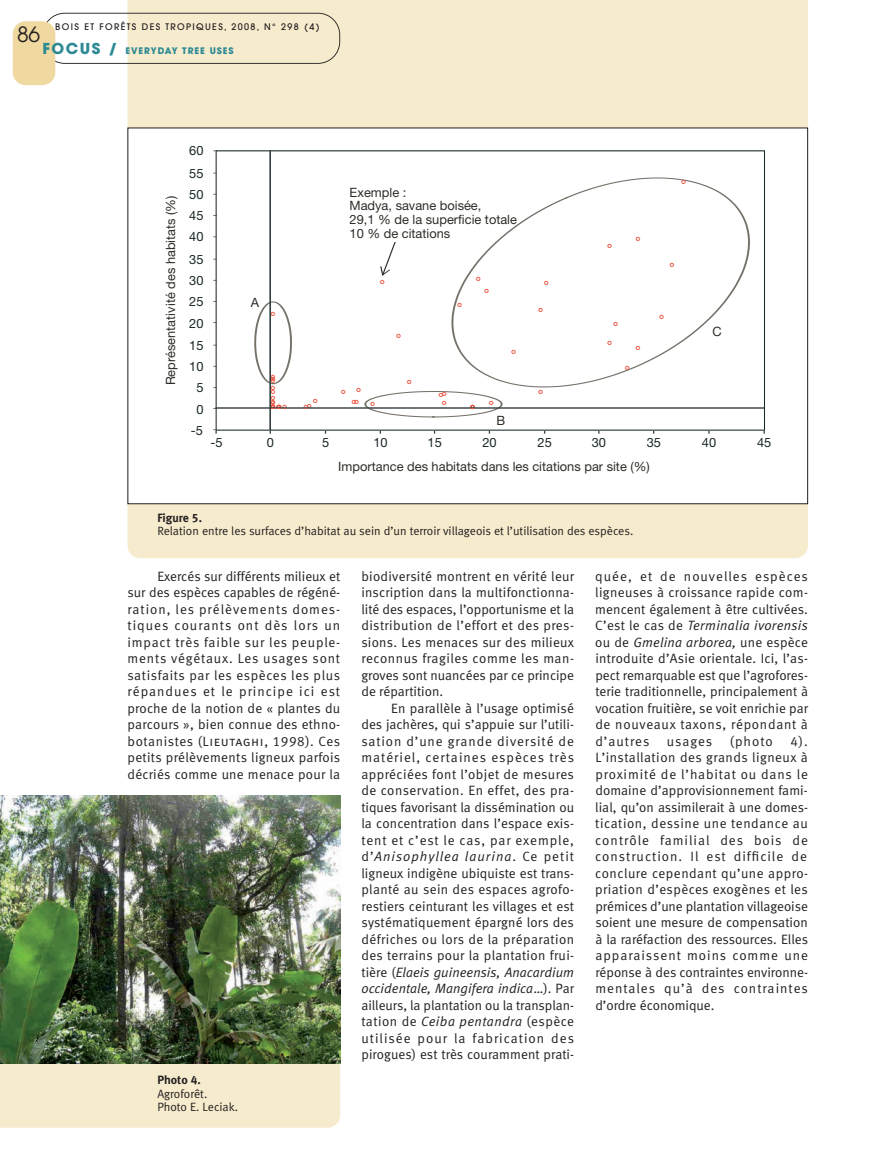
<style>
.page{position:relative;width:893px;height:1149px;background:#fff}
.page>*{position:absolute;margin:0;border:0;box-sizing:border-box;transform-origin:0 0}
.t1{font:21px "Avant Garde";color:#231f20}
.t2{font:700 14.25px "Helvetica Neue";color:#eb533f}
.t3{font:13.5px/16.5px "Meta Normal LF";letter-spacing:.015em;color:#231f20;text-align:justify}
.t4{font:12.75px "Helvetica Neue";color:#2e2e28}
.t5{font:12.75px "Helvetica Neue";color:#1a2727}
.t6{font:12px/13.5px "Meta Normal LF";color:#231f20}
.t7{font:12px "Meta Bold LF";color:#231f20}
.t8{font:500 9px "Avant Garde";letter-spacing:.15em;color:#231f20}
.t9{font:700 9px "Avant Garde";letter-spacing:.1em;color:#2c8993}
.s1{font-size:15px}
.s2{font-family:"Meta Normal LF Caps"}
.s3{font-style:italic}
</style>
<div class="page">
<div style="left:128px;top:0;width:680px;height:558px;background:#f6ebcd"></div>
<div style="left:0;top:1063px;width:340px;height:64px;background:#f6ebcd"></div>
<div style="left:128px;top:128px;width:680px;height:375px;background:#fff"></div>
<svg style="left:214px;top:150px;width:551px;height:283px"></svg>
<svg style="left:46px;top:13px;width:294px;height:51px"></svg>
<div style="left:13px;top:21px;width:42px;height:64px;background:#f0d9a0;border-radius:13px"></div>
<img style="left:0;top:795px;width:340px;height:268px">
<h1 class="t1" style="left:17px;top:26px;width:25px">86</h1>
<p class="t8" style="left:55px;top:23px;width:266px">BOIS ET FORÊTS DES TROPIQUES, 2008, N° 298 (4)</p>
<p class="t9" style="left:43px;top:47px;width:193px"><span class="s1">FOCUS /</span> EVERYDAY TREE USES</p>
<p class="t5" style="left:189px;top:146px;width:16px">60</p>
<p class="t4" style="left:166px;top:385px;width:191px;rotate:-90deg">Représentativité des habitats (%)</p>
<p class="t5" style="left:189px;top:169px;width:16px">55</p>
<p class="t5" style="left:189px;top:190px;width:16px">50</p>
<p class="t5" style="left:189px;top:211px;width:16px">45</p>
<p class="t5" style="left:189px;top:232px;width:16px">40</p>
<p class="t5" style="left:189px;top:254px;width:16px">35</p>
<p class="t5" style="left:189px;top:276px;width:16px">30</p>
<p class="t5" style="left:196px;top:297px;width:9px">5</p>
<p class="t5" style="left:189px;top:318px;width:16px">20</p>
<p class="t5" style="left:189px;top:340px;width:16px">15</p>
<p class="t5" style="left:189px;top:361px;width:16px">10</p>
<p class="t5" style="left:196px;top:383px;width:9px">5</p>
<p class="t5" style="left:191px;top:425px;width:14px">-5</p>
<p class="t4" style="left:251px;top:298px;width:10px">A</p>
<p class="t2" style="left:270px;top:404px;width:19px">°°°</p>
<p class="t4" style="left:350px;top:187px;width:58px">Exemple :</p>
<p class="t4" style="left:350px;top:201px;width:133px">Madya, savane boisée,</p>
<p class="t4" style="left:357px;top:215px;width:162px">9,1 % de la superficie otale</p>
<p class="t4" style="left:367px;top:228px;width:84px">% de itations</p>
<p class="t4" style="left:496px;top:415px;width:10px">B</p>
<p class="t4" style="left:713px;top:327px;width:11px">C</p>
<p class="t5" style="left:211px;top:438px;width:14px">-5</p>
<p class="t5" style="left:267px;top:438px;width:9px">0</p>
<p class="t5" style="left:322px;top:438px;width:9px">5</p>
<p class="t5" style="left:373px;top:438px;width:16px">10</p>
<p class="t5" style="left:428px;top:438px;width:16px">15</p>
<p class="t5" style="left:482px;top:438px;width:16px">20</p>
<p class="t5" style="left:538px;top:438px;width:16px">25</p>
<p class="t5" style="left:592px;top:438px;width:16px">30</p>
<p class="t5" style="left:647px;top:438px;width:16px">35</p>
<p class="t5" style="left:702px;top:438px;width:16px">40</p>
<p class="t5" style="left:757px;top:438px;width:16px">45</p>
<p class="t4" style="left:338px;top:462px;width:313px">Importance des habitats dans les citations par site (%)</p>
<p class="t7" style="left:157px;top:513px;width:46px">Figure 5.</p>
<p class="t6" style="left:157px;top:525px;width:477px">Relation entre les surfaces d’habitat au sein d’un terroir villageois et l’utilisation des espèces.</p>
<p class="t3" style="left:128px;top:568px;width:214px;text-indent:30px">Exercés sur différents milieux et sur des espèces capables de régéné&shy;ration, les prélèvements domes&shy;tiques courants ont dès lors un impact très faible sur les peuple&shy;ments végétaux. Les usages sont satisfaits par les espèces les plus répandues et le principe ici est proche de la notion de « plantes du parcours », bien connue des ethno&shy;botanistes (<span class="s2">Lieutaghi</span>, 1998). Ces petits prélèvements ligneux parfois décriés comme une menace pour la</p>
<p class="t3" style="left:361px;top:568px;width:214px">biodiversité montrent en vérité leur inscription dans la multifonctionna&shy;lité des espaces, l’opportunisme et la distribution de l’effort et des pres&shy;sions. Les menaces sur des milieux reconnus fragiles comme les man&shy;groves sont nuancées par ce principe de répartition.</p>
<p class="t3" style="left:361px;top:700px;width:214px;text-indent:30px">En parallèle à l’usage optimisé des jachères, qui s’appuie sur l’utili&shy;sation d’une grande diversité de matériel, certaines espèces très appréciées font l’objet de mesures de conservation. En effet, des pra&shy;tiques favorisant la dissémination ou la concentration dans l’espace exis&shy;tent et c’est le cas, par exemple, d’<span class="s3">Anisophyllea laurina</span>. Ce petit ligneux indigène ubiquiste est trans&shy;planté au sein des espaces agrofo&shy;restiers ceinturant les villages et est systématiquement épargné lors des défriches ou lors de la préparation des terrains pour la plantation frui&shy;tière (<span class="s3">Elaeis guineensis, Anacardium occidentale, Mangifera indica</span>…). Par ailleurs, la plantation ou la transplan&shy;tation de <span class="s3">Ceiba pentandra</span> (espèce utilisée pour la fabrication des pirogues) est très couramment prati-</p>
<p class="t7" style="left:157px;top:1075px;width:45px">Photo 4.</p>
<p class="t6" style="left:157px;top:1087px;width:82px">Agroforêt.<br>Photo E. Leciak.</p>
<p class="t3" style="left:595px;top:568px;width:214px">quée, et de nouvelles espèces ligneuses à croissance rapide com&shy;mencent également à être cultivées.<br>C’est le cas de <span class="s3">Terminalia ivorensis </span>ou de <span class="s3">Gmelina arborea,</span> une espèce introduite d’Asie orientale. Ici, l’as&shy;pect remarquable est que l’agrofores&shy;terie traditionnelle, principalement à vocation fruitière, se voit enrichie par de nouveaux taxons, répondant à d’autres</p>
<p class="t3" style="left:595px;top:733px;width:214px;text-indent:195px">4).<br>L’installation des grands ligneux à proximité de l’habitat ou dans le domaine d’approvisionnement fami&shy;lial, qu’on assimilerait à une domes&shy;tication, dessine une tendance au contrôle familial des bois de construction. Il est difficile de conclure cependant qu’une appro&shy;priation d’espèces exogènes et les prémices d’une plantation villageoise soient une mesure de compensation à la raréfaction des ressources. Elles apparaissent moins comme une réponse à des contraintes environne&shy;mentales qu’à des contraintes d’ordre économique.</p>
<p class="t3" style="left:667px;top:733px;width:47px">usages</p>
<p class="t3" style="left:730px;top:733px;width:45px">(photo</p>
</div>
